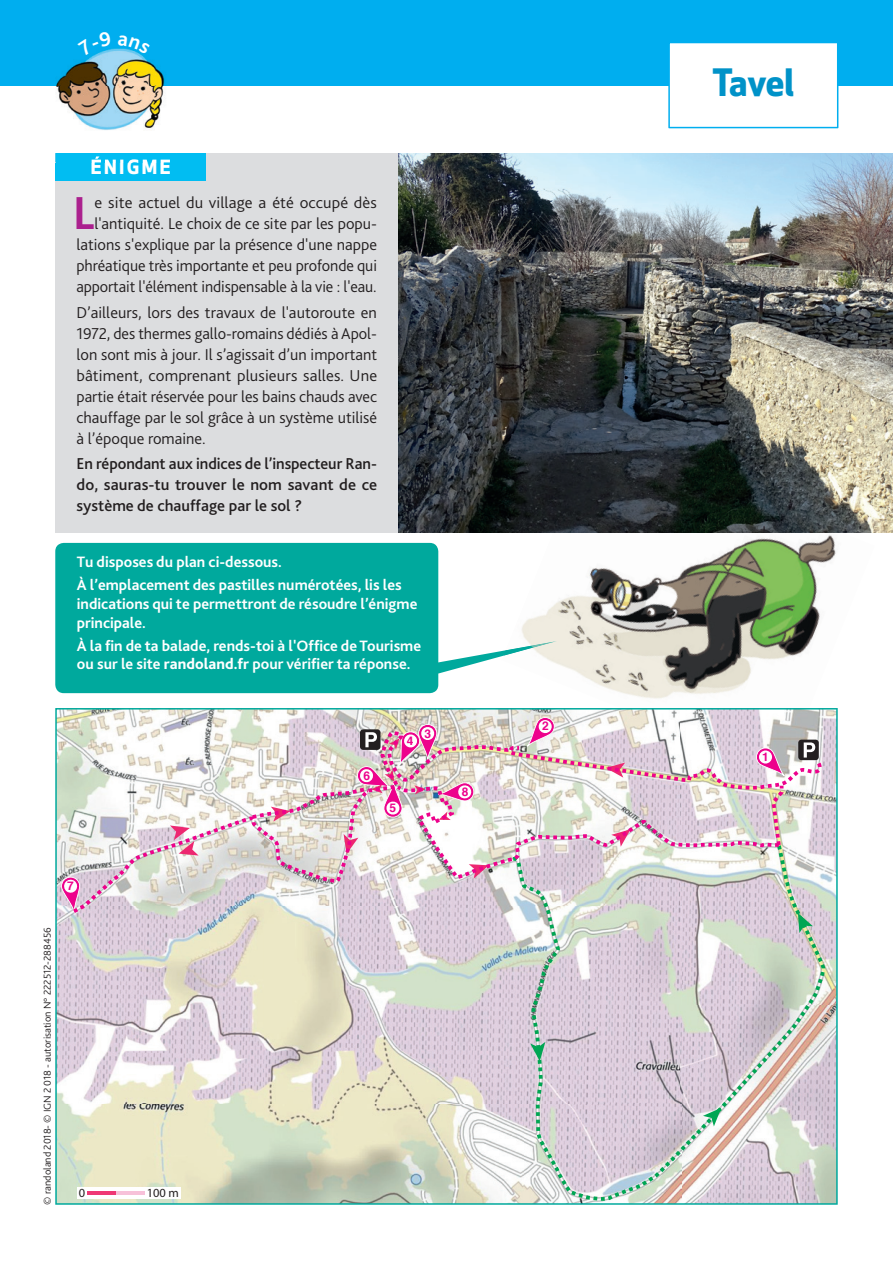
<style>
.page{position:relative;width:893px;height:1263px;background:#fff}
.page>*{position:absolute;margin:0;border:0;box-sizing:border-box;transform-origin:0 0}
.t1{font:700 48.3px "Bliss 2";color:#ab208e}
.t2{font:700 36.9px "Apex New";letter-spacing:-.015em;color:#0092c8}
.t3{font:700 19.5px "Apex New";letter-spacing:.125em;color:#fff}
.t4{font:300 16.5px/21px "Bliss 2";color:#231f20;text-align:right}
.t5{font:500 16.5px/21px "Bliss 2";color:#231f20;text-align:justify}
.t6{font:700 15.75px/18.8px "Bliss 2";color:#fff}
.t7{font:12.45px "Myriad Pro";color:#231f20}
.t8{font:700 12px "Helvetica";color:#ed028c}
.t9{font:300 10.5px "Bliss 2";color:#231f20}
.s1{font-weight:800}
</style>
<div class="page">
<div style="left:0;top:0;width:893px;height:85px;background:#00aeef"></div>
<svg style="left:668px;top:43px;width:170px;height:85px"></svg>
<div style="left:55px;top:153px;width:343px;height:379px;background:#dcdddf"></div>
<div style="left:55px;top:153px;width:151px;height:28px;background:#01bdf2"></div>
<img style="left:39px;top:48px;width:138px;height:82px">
<img style="left:55px;top:153px;width:37px;height:9px">
<img style="left:92px;top:156px;width:78px;height:6px">
<svg style="left:55px;top:543px;width:447px;height:150px;fill:#00a99d"></svg>
<img style="left:520px;top:532px;width:355px;height:128px">
<img style="left:502px;top:614px;width:252px;height:85px">
<img style="left:503px;top:641px;width:54px;height:15px">
<img style="left:398px;top:153px;width:495px;height:379px">
<svg style="left:55px;top:708px;width:783px;height:497px"></svg>
<svg style="left:78px;top:48px;width:34px;height:8px"></svg>
<svg style="left:118px;top:48px;width:32px;height:6px"></svg>
<p class="t3" style="left:91px;top:153px;width:81px">ÉNIGME</p>
<p class="t4" style="left:77px;top:192px;width:302px">e site actuel du village a été occupé dès l'antiquité. Le choix de ce site par les popu&shy;lations s'explique par la présence d'une nappe phréatique très importante et peu profonde qui apportait l'élément indispensable à la vie : l'eau.</p>
<p class="t4" style="left:77px;top:301px;width:302px;text-align:justify">D’ailleurs, lors des travaux de l'autoroute en 1972, des thermes gallo-romains dédiés à Apol&shy;lon sont mis à jour. Il s’agissait d’un important bâtiment, comprenant plusieurs salles. Une partie était réservée pour les bains chauds avec chauffage par le sol grâce à un système utilisé à l’époque romaine.</p>
<p class="t5" style="left:77px;top:452px;width:302px">En répondant aux indices de l’inspecteur Ran&shy;do, sauras-tu trouver le nom savant de ce système de chauffage par le sol ?</p>
<h1 class="t1" style="left:73px;top:183px;width:23px">L</h1>
<p class="t6" style="left:77px;top:550px;width:326px;line-height:23px">Tu disposes du plan ci-dessous.<br>À l’emplacement des pastilles numérotées, lis les</p>
<p class="t6" style="left:77px;top:594px;width:342px">indications qui te permettront de résoudre l’énigme principale.</p>
<p class="t6" style="left:77px;top:636px;width:346px">À la fin de ta balade, rends-toi à l'Office de Tourisme ou sur le site <span class="s1">randoland.fr</span> pour vérifier ta réponse.</p>
<p class="t8" style="left:363px;top:766px;width:8px">6</p>
<p class="t8" style="left:407px;top:731px;width:8px">4</p>
<p class="t8" style="left:424px;top:724px;width:8px">3</p>
<p class="t8" style="left:390px;top:798px;width:8px">5</p>
<p class="t9" style="left:41px;top:1205px;width:279px;rotate:-90deg">© randoland 2018- © IGN 2 018 - autorisation N° 222512-288456</p>
<p class="t8" style="left:67px;top:876px;width:8px">7</p>
<p class="t7" style="left:79px;top:1185px;width:8px">0</p>
<p class="t7" style="left:147px;top:1185px;width:34px">100 m</p>
<p class="t8" style="left:462px;top:782px;width:8px">8</p>
<p class="t8" style="left:542px;top:716px;width:8px">2</p>
<h2 class="t2" style="left:712px;top:56px;width:83px">Tavel</h2>
<p class="t8" style="left:762px;top:747px;width:8px">1</p>
</div>
